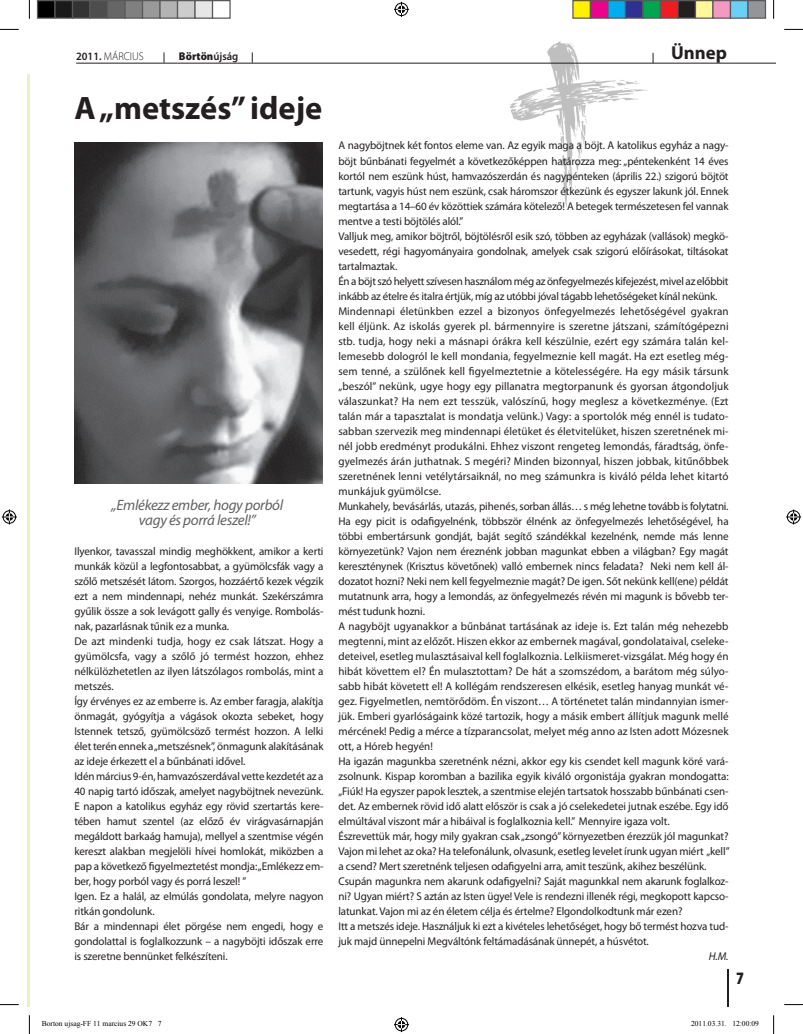
<style>
.page{position:relative;width:803px;height:1034px;background:#fff}
.page>*{position:absolute;margin:0;border:0;box-sizing:border-box;transform-origin:0 0}
.t1{font:700 32.5px "Myriad Pro";color:#231f20}
.t2{font:700 18.75px "Myriad Pro";color:#231f20}
.t3{font:900 condensed 17.5px "Myriad Pro";color:#231f20}
.t4{font:italic 15px/15px "Myriad Pro";letter-spacing:-.02em;color:#616164;text-align:center}
.t5{font:11.25px/15px "Myriad Pro";letter-spacing:-.01em;color:#231f20}
.t6{font:300 11.25px "Myriad Pro";color:#231f20;scale:.95 1}
.t7{font:900 11.25px "Myriad Pro";color:#231f20;scale:.95 1}
.t8{font:italic 11.25px "Myriad Pro";color:#231f20}
.t9{font:7.5px "Times New Roman";color:#000}
.s1{font-weight:600}
</style>
<div class="page">
<img style="left:508px;top:41px;width:141px;height:166px">
<img style="left:74px;top:143px;width:248px;height:340px">
<hr style="left:28px;top:74px;width:1px;height:932px;background:#eaf1c6">
<hr style="left:727px;top:968px;width:1px;height:38px;background:#231f20">
<hr style="left:76px;top:63px;width:699px;height:1px;background:#231f20">
<svg style="left:0;top:29px;width:19px;height:1px"></svg>
<svg style="left:784px;top:29px;width:19px;height:1px"></svg>
<svg style="left:0;top:1004px;width:19px;height:1px"></svg>
<svg style="left:784px;top:1004px;width:19px;height:1px"></svg>
<svg style="left:29px;top:0;width:1px;height:19px"></svg>
<svg style="left:29px;top:1015px;width:1px;height:18px"></svg>
<svg style="left:773px;top:0;width:1px;height:19px"></svg>
<svg style="left:773px;top:1015px;width:1px;height:18px"></svg>
<svg style="left:394px;top:2px;width:15px;height:15px"></svg>
<svg style="left:394px;top:1017px;width:15px;height:14px"></svg>
<svg style="left:2px;top:509px;width:15px;height:15px"></svg>
<svg style="left:786px;top:509px;width:15px;height:15px"></svg>
<div style="left:38px;top:1px;width:17px;height:17px;background:#000"></div>
<div style="left:37px;top:0;width:19px;height:19px;border:1px solid #595959"></div>
<div style="left:55px;top:1px;width:18px;height:17px;background:#1a1a1a"></div>
<div style="left:54px;top:0;width:19px;height:19px;border:1px solid #595959"></div>
<div style="left:73px;top:1px;width:17px;height:17px;background:#333"></div>
<div style="left:72px;top:0;width:19px;height:19px;border:1px solid #595959"></div>
<div style="left:90px;top:1px;width:18px;height:17px;background:#4d4d4d"></div>
<div style="left:89px;top:0;width:19px;height:19px;border:1px solid #595959"></div>
<div style="left:108px;top:1px;width:17px;height:17px;background:#666"></div>
<div style="left:107px;top:0;width:19px;height:19px;border:1px solid #595959"></div>
<div style="left:125px;top:1px;width:18px;height:17px;background:#808080"></div>
<div style="left:124px;top:0;width:19px;height:19px;border:1px solid #595959"></div>
<div style="left:143px;top:1px;width:17px;height:17px;background:#999"></div>
<div style="left:142px;top:0;width:19px;height:19px;border:1px solid #595959"></div>
<div style="left:160px;top:1px;width:18px;height:17px;background:#b3b3b3"></div>
<div style="left:159px;top:0;width:19px;height:19px;border:1px solid #595959"></div>
<div style="left:178px;top:1px;width:17px;height:17px;background:#ccc"></div>
<div style="left:177px;top:0;width:19px;height:19px;border:1px solid #595959"></div>
<div style="left:195px;top:1px;width:18px;height:17px;background:#e6e6e6"></div>
<div style="left:194px;top:0;width:19px;height:19px;border:1px solid #595959"></div>
<div style="left:212px;top:0;width:19px;height:19px;border:1px solid #595959"></div>
<div style="left:573px;top:1px;width:17px;height:17px;background:#fff101"></div>
<div style="left:572px;top:0;width:19px;height:19px;border:1px solid #595959"></div>
<div style="left:590px;top:1px;width:18px;height:17px;background:#ed028c"></div>
<div style="left:590px;top:0;width:18px;height:19px;border:1px solid #595959"></div>
<div style="left:608px;top:1px;width:17px;height:17px;background:#00aeef"></div>
<div style="left:607px;top:0;width:19px;height:19px;border:1px solid #595959"></div>
<div style="left:625px;top:1px;width:18px;height:17px;background:#2e3092"></div>
<div style="left:625px;top:0;width:18px;height:19px;border:1px solid #595959"></div>
<div style="left:643px;top:1px;width:17px;height:17px;background:#00a54f"></div>
<div style="left:642px;top:0;width:19px;height:19px;border:1px solid #595959"></div>
<div style="left:660px;top:1px;width:18px;height:17px;background:#ee1d23"></div>
<div style="left:660px;top:0;width:18px;height:19px;border:1px solid #595959"></div>
<div style="left:678px;top:1px;width:17px;height:17px;background:#231f20"></div>
<div style="left:677px;top:0;width:19px;height:19px;border:1px solid #595959"></div>
<div style="left:695px;top:1px;width:18px;height:17px;background:#fff79a"></div>
<div style="left:695px;top:0;width:18px;height:19px;border:1px solid #595959"></div>
<div style="left:713px;top:1px;width:17px;height:17px;background:#f499c2"></div>
<div style="left:712px;top:0;width:19px;height:19px;border:1px solid #595959"></div>
<div style="left:730px;top:1px;width:18px;height:17px;background:#6bcff6"></div>
<div style="left:730px;top:0;width:18px;height:19px;border:1px solid #595959"></div>
<div style="left:748px;top:1px;width:17px;height:17px;background:#939598"></div>
<div style="left:747px;top:0;width:19px;height:19px;border:1px solid #595959"></div>
<p class="t6" style="left:76px;top:49px;width:73px"><span class="s1">2011.</span> MÁRCIUS</p>
<p class="t7" style="left:179px;top:48px;width:64px">Börtön<span class="s1">újság</span></p>
<h2 class="t2" style="left:671px;top:41px;width:57px">Ünnep</h2>
<h1 class="t1" style="left:74px;top:87px;width:249px">A „metszés” ideje</h1>
<h3 class="t4" style="left:112px;top:497px;width:173px">„Emlékezz ember, hogy porból vagy és porrá leszel!”</h3>
<p class="t5" style="left:74px;top:543px;width:251px">Ilyenkor, tavasszal mindig meghökkent, amikor a kerti munkák közül a legfontosabbat, a gyümölcsfák vagy a szőlő metszését látom. Szorgos, hozzáértő kezek végzik ezt a nem mindennapi, nehéz munkát. Szekérszámra gyűlik össze a sok levágott gally és venyige. Rombolás&shy;nak, pazarlásnak tűnik ez a munka.<br>De azt mindenki tudja, hogy ez csak látszat. Hogy a gyümölcsfa, vagy a szőlő jó termést hozzon, ehhez nél- kü- lözhetetlen az ilyen látszólagos rombolás, mint a metszés.<br>Így érvényes ez az emberre is. Az ember faragja, alakítja önmagát, gyógyítja a vágások okozta sebeket, hogy Istennek tetsző, gyümölcsöző termést hozzon. A lelki élet terén ennek a „metszésnek”, önmagunk alakításának az ideje érkezett el a bűnbánati idővel.<br>Idén március 9-én, hamvazószerdával vette kezdetét az a 40 napig tartó időszak, amelyet nagyböjtnek nevezünk.<br>E napon a katolikus egyház egy rövid szertartás kere&shy;tében hamut szentel (az előző év virágvasárnapján megáldott barkaág hamuja), mellyel a szentmise végén kereszt alakban megjelöli hívei homlokát, miközben a pap a következő figyelmeztetést mondja: „Emlékezz em&shy;ber, hogy porból vagy és porrá leszel! ”<br>Igen. Ez a halál, az elmúlás gondolata, melyre nagyon ritkán gondolunk.<br>Bár a mindennapi élet pörgése nem engedi, hogy e gondolattal is foglalkozzunk – a nagyböjti időszak erre is szeretne bennünket felkészíteni.</p>
<p class="t5" style="left:338px;top:138px;width:393px">A nagyböjtnek két fontos eleme van. Az egyik maga a böjt. A katolikus egyház a nagy&shy;böjt bűnbánati fegyelmét a következőképpen határozza meg: „péntekenként 14 éves kortól nem eszünk húst, hamvazószerdán és nagypénteken (április 22.) szigorú böjtöt tartunk, vagyis húst nem eszünk, csak háromszor étkezünk és egyszer lakunk jól. Ennek megtartása a 14–60 év közöttiek számára kötelező! A betegek természetesen fel vannak mentve a testi böjtölés alól.”<br>Valljuk meg, amikor böjtről, böjtölésről esik szó, többen az egyházak (vallások) megkö&shy;vesedett, régi hagyományaira gondolnak, amelyek csak szigorú előírásokat, tiltásokat tartalmaztak.<br>Én a böjt szó helyett szívesen használom még az önfegyelmezés kifejezést, mivel az előbbit inkább az ételre és italra értjük, míg az utóbbi jóval tágabb lehetőségeket kínál nekünk.<br>Mindennapi életünkben ezzel a bizonyos önfegyelmezés lehetőségével gyakran kell éljünk. Az iskolás gyerek pl. bármennyire is szeretne játszani, számítógépezni stb. tudja, hogy neki a másnapi órákra kell készülnie, ezért egy számára talán kel&shy;lemesebb dologról le kell mondania, fegyelmeznie kell magát. Ha ezt esetleg még&shy;sem tenné, a szülőnek kell figyelmeztetnie a kötelességére. Ha egy másik társunk „beszól” nekünk, ugye hogy egy pillanatra megtorpanunk és gyorsan átgondoljuk válaszunkat? Ha nem ezt tesszük, valószínű, hogy meglesz a következménye. (Ezt talán már a tapasztalat is mondatja velünk.) Vagy: a sportolók még ennél is tudato&shy;sabban szervezik meg mindennapi életüket és életvitelüket, hiszen szeretnének mi&shy;nél jobb eredményt produkálni. Ehhez viszont rengeteg lemondás, fáradtság, önfe&shy;gyelmezés árán juthatnak. S megéri? Minden bizonnyal, hiszen jobbak, kitűnőbbek szeretnének lenni vetélytársaiknál, no meg számunkra is kiváló példa lehet kitartó munkájuk gyümölcse.<br>Munkahely, bevásárlás, utazás, pihenés, sorban állás… s még lehetne tovább is folytatni.<br>Ha egy picit is odafigyelnénk, többször élnénk az önfegyelmezés lehetőségével, ha többi embertársunk gondját, baját segítő szándékkal kezelnénk, nemde más lenne környezetünk? Vajon nem éreznénk jobban magunkat ebben a világban? Egy magát kereszténynek (Krisztus követőnek) valló embernek nincs feladata? Neki nem kell ál&shy;dozatot hozni? Neki nem kell fegyelmeznie magát? De igen. Sőt nekünk kell(ene) példát mutatnunk arra, hogy a lemondás, az önfegyelmezés révén mi magunk is bővebb ter&shy;mést tudunk hozni.<br>A nagyböjt ugyanakkor a bűnbánat tartásának az ideje is. Ezt talán még nehezebb megtenni, mint az előzőt. Hiszen ekkor az embernek magával, gondolataival, cseleke&shy;deteivel, esetleg mulasztásaival kell foglalkoznia. Lelkiismeret-vizsgálat. Még hogy én hibát követtem el? Én mulasztottam? De hát a szomszédom, a barátom még súlyo&shy;sabb hibát követett el! A kollégám rendszeresen elkésik, esetleg hanyag munkát vé&shy;gez. Figyelmetlen, nemtörődöm. Én viszont… A történetet talán mindannyian ismer&shy;jük. Emberi gyarlóságaink közé tartozik, hogy a másik embert állítjuk magunk mellé mércének! Pedig a mérce a tízparancsolat, melyet még anno az Isten adott Mózesnek ott, a Hóreb hegyén!<br>Ha igazán magunkba szeretnénk nézni, akkor egy kis csendet kell magunk köré vará&shy;zsolnunk. Kispap koromban a bazilika egyik kiváló orgonistája gyakran mondogatta: „Fiúk! Ha egyszer papok lesztek, a szentmise elején tartsatok hosszabb bűnbánati csen&shy;det. Az embernek rövid idő alatt először is csak a jó cselekedetei jutnak eszébe. Egy idő elmúltával viszont már a hibáival is foglalkoznia kell.” Mennyire igaza volt.<br>Észrevettük már, hogy mily gyakran csak „zsongó” környezetben érezzük jól magunkat?<br>Vajon mi lehet az oka? Ha telefonálunk, olvasunk, esetleg levelet írunk ugyan miért „kell” a csend? Mert szeretnénk teljesen odafigyelni arra, amit teszünk, akihez beszélünk.<br>Csupán magunkra nem akarunk odafigyelni? Saját magunkkal nem akarunk foglalkoz&shy;ni? Ugyan miért? S aztán az Isten ügye! Vele is rendezni illenék régi, megkopott kapcso&shy;latunkat. Vajon mi az én életem célja és értelme? Elgondolkodtunk már ezen?<br>Itt a metszés ideje. Használjuk ki ezt a kivételes lehetőséget, hogy bő termést hozva tud&shy;juk majd ünnepelni Megváltónk feltámadásának ünnepét, a húsvétot.</p>
<p class="t8" style="left:709px;top:949px;width:21px">H.M.</p>
<h3 class="t3" style="left:736px;top:966px;width:9px">7</h3>
<p class="t9" style="left:42px;top:1018px;width:121px">Borton ujsag-FF 11 marcius 29 OK7 7</p>
<p class="t9" style="left:691px;top:1018px;width:69px">2011.03.31. 12:00:09</p>
</div>
